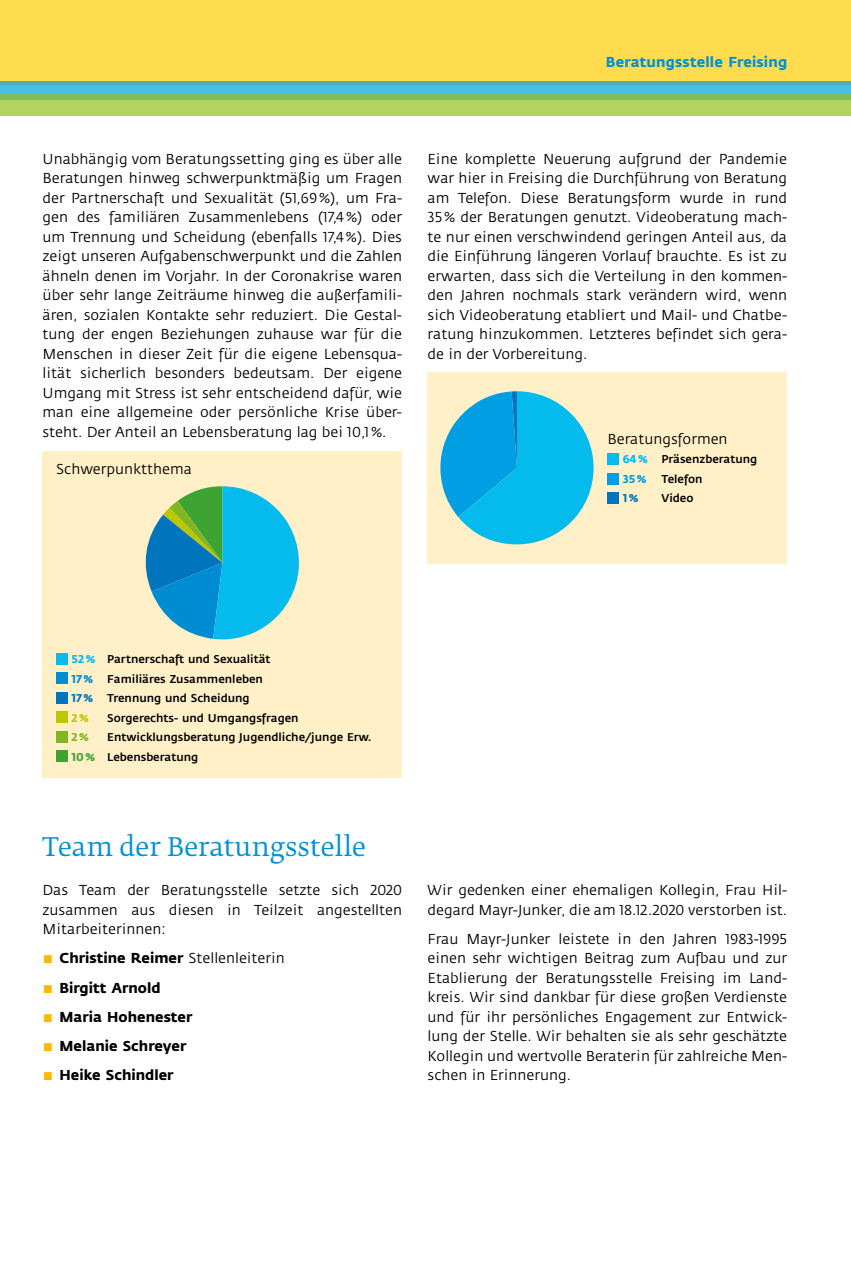
<style>
.page{position:relative;width:851px;height:1263px;background:#fff}
.page>*{position:absolute;margin:0;border:0;box-sizing:border-box;transform-origin:0 0}
.t1{font:25.5px "Fedra Serif B";color:#0091d4}
.t2{font:14.25px/19.5px "Fedra Sans";color:#000;text-align:justify}
.t3{font:700 14.25px/29.2px "Fedra Sans";color:#000}
.t4{font:700 14.25px "Fedra Sans";letter-spacing:.01em;color:#0091d4}
.t5{font:500 11.25px/19.5px "Fedra Sans";color:#000}
.t6{font:700 11.25px "Fedra Sans";color:#81b622}
.t7{font:700 11.25px "Fedra Sans";color:#0075be}
.s1{font-weight:700;color:#05bbee}
.s2{font-weight:700;color:#009ee3}
.s3{font-weight:700;color:#008cd3}
.s4{font-weight:700;color:#0075be}
.s5{font-weight:700;color:#bbc800}
.s6{font-weight:700;color:#3da434}
.s7{font-family:"Fedra Sans Bold Expert";font-weight:400;color:#fbba00}
.s8{font-weight:400}
</style>
<div class="page">
<div style="left:43px;top:451px;width:359px;height:327px;background:#fff0c7"></div>
<div style="left:56px;top:653px;width:11px;height:11px;background:#05bbee"></div>
<div style="left:56px;top:673px;width:11px;height:11px;background:#008cd3"></div>
<div style="left:56px;top:692px;width:11px;height:12px;background:#0075be"></div>
<div style="left:56px;top:712px;width:11px;height:11px;background:#bbc800"></div>
<div style="left:56px;top:731px;width:11px;height:11px;background:#81b622"></div>
<div style="left:56px;top:751px;width:11px;height:11px;background:#3da434"></div>
<svg style="left:145px;top:486px;width:154px;height:153px"></svg>
<div style="left:427px;top:372px;width:360px;height:191px;background:#fff0c7"></div>
<div style="left:607px;top:453px;width:11px;height:12px;background:#05bbee"></div>
<div style="left:607px;top:473px;width:11px;height:11px;background:#009ee3"></div>
<div style="left:607px;top:492px;width:11px;height:12px;background:#0075be"></div>
<svg style="left:440px;top:391px;width:153px;height:153px"></svg>
<div style="left:0;top:0;width:850px;height:82px;background:#ffdb4d"></div>
<svg style="left:0;top:82px;width:850px;height:12px;background:#4db8de"></svg>
<svg style="left:0;top:94px;width:850px;height:22px;background:#a5cd5e"></svg>
<p class="t4" style="left:606px;top:54px;width:183px">Beratungsstelle Freising</p>
<p class="t2" style="left:43px;top:149px;width:361px">Unabhängig vom Beratungssetting ging es über alle Beratungen hinweg schwerpunktmäßig um Fragen der Partnerschaft und Sexualität (51,69%), um Fra&shy;gen des familiären Zusammenlebens (17,4%) oder um Trennung und Scheidung (ebenfalls 17,4%). Dies zeigt unseren Aufgabenschwerpunkt und die Zahlen ähneln denen im Vorjahr. In der Coronakrise waren über sehr lange Zeiträume hinweg die außerfamili&shy;ären, sozialen Kontakte sehr reduziert. Die Gestal&shy;tung der engen Beziehungen zuhause war für die Menschen in dieser Zeit für die eigene Lebensqua&shy;lität sicherlich besonders bedeutsam. Der eigene Umgang mit Stress ist sehr entscheidend dafür, wie man eine allgemeine oder persönliche Krise über&shy;steht. Der Anteil an Lebensberatung lag bei 10,1%.</p>
<p class="t2" style="left:56px;top:459px;width:137px">Schwerpunktthema</p>
<p class="t2" style="left:427px;top:149px;width:361px">Eine komplette Neuerung aufgrund der Pandemie war hier in Freising die Durchführung von Beratung am Telefon. Diese Beratungsform wurde in rund 35% der Beratungen genutzt. Videoberatung mach&shy;te nur einen verschwindend geringen Anteil aus, da die Einführung längeren Vorlauf brauchte. Es ist zu erwarten, dass sich die Verteilung in den kommen&shy;den Jahren nochmals stark verändern wird, wenn sich Videoberatung etabliert und Mail- und Chatbe&shy;ratung hinzukommen. Letzteres befindet sich gera&shy;de in der Vorbereitung.</p>
<p class="t2" style="left:607px;top:430px;width:122px">Beratungsformen</p>
<p class="t5" style="left:622px;top:450px;width:136px"><span class="s1">64%</span> Präsenzberatung<br><span class="s2">35%</span></p>
<p class="t5" style="left:661px;top:469px;width:43px">Telefon</p>
<p class="t7" style="left:622px;top:492px;width:17px">1%</p>
<p class="t5" style="left:661px;top:489px;width:34px">Video</p>
<p class="t5" style="left:71px;top:650px;width:200px"><span class="s1">52%</span> Partnerschaft und Sexualität<br><span class="s3">17%</span> Familiäres Zusammenleben<br><span class="s4">17%</span> Trennung und Scheidung<br><span class="s5">2%</span></p>
<p class="t5" style="left:107px;top:708px;width:193px">Sorgerechts- und Umgangsfragen</p>
<p class="t5" style="left:71px;top:728px;width:301px;text-indent:36px">Entwicklungsberatung Jugendliche/junge Erw.<br><span class="s6">10%</span> Lebensberatung</p>
<p class="t6" style="left:71px;top:730px;width:19px">2%</p>
<h1 class="t1" style="left:43px;top:832px;width:325px">Team der Beratungsstelle</h1>
<p class="t2" style="left:43px;top:881px;width:361px">Das Team der Beratungsstelle setzte sich 2020 zusammen aus diesen in Teilzeit angestellten Mitarbeiterinnen:</p>
<p class="t3" style="left:43px;top:944px;width:244px"><span class="s7">l</span> Christine Reimer <span class="s8">Stellenleiterin </span><span class="s7">l</span> Birgitt Arnold<br><span class="s7">l</span> Maria Hohenester<br><span class="s7">l</span> Melanie Schreyer<br><span class="s7">l</span> Heike Schindler</p>
<p class="t2" style="left:427px;top:881px;width:361px">Wir gedenken einer ehemaligen Kollegin, Frau Hil&shy;degard Mayr-Junker, die am 18.12.2020 verstorben ist.</p>
<p class="t2" style="left:427px;top:930px;width:361px">Frau Mayr-Junker leistete in den Jahren 1983-1995 einen sehr wichtigen Beitrag zum Aufbau und zur Etablierung der Beratungsstelle Freising im Land&shy;kreis. Wir sind dankbar für diese großen Verdienste und für ihr persönliches Engagement zur Entwick&shy;lung der Stelle. Wir behalten sie als sehr geschätzte Kollegin und wertvolle Beraterin für zahlreiche Men&shy;schen in Erinnerung.</p>
</div>
